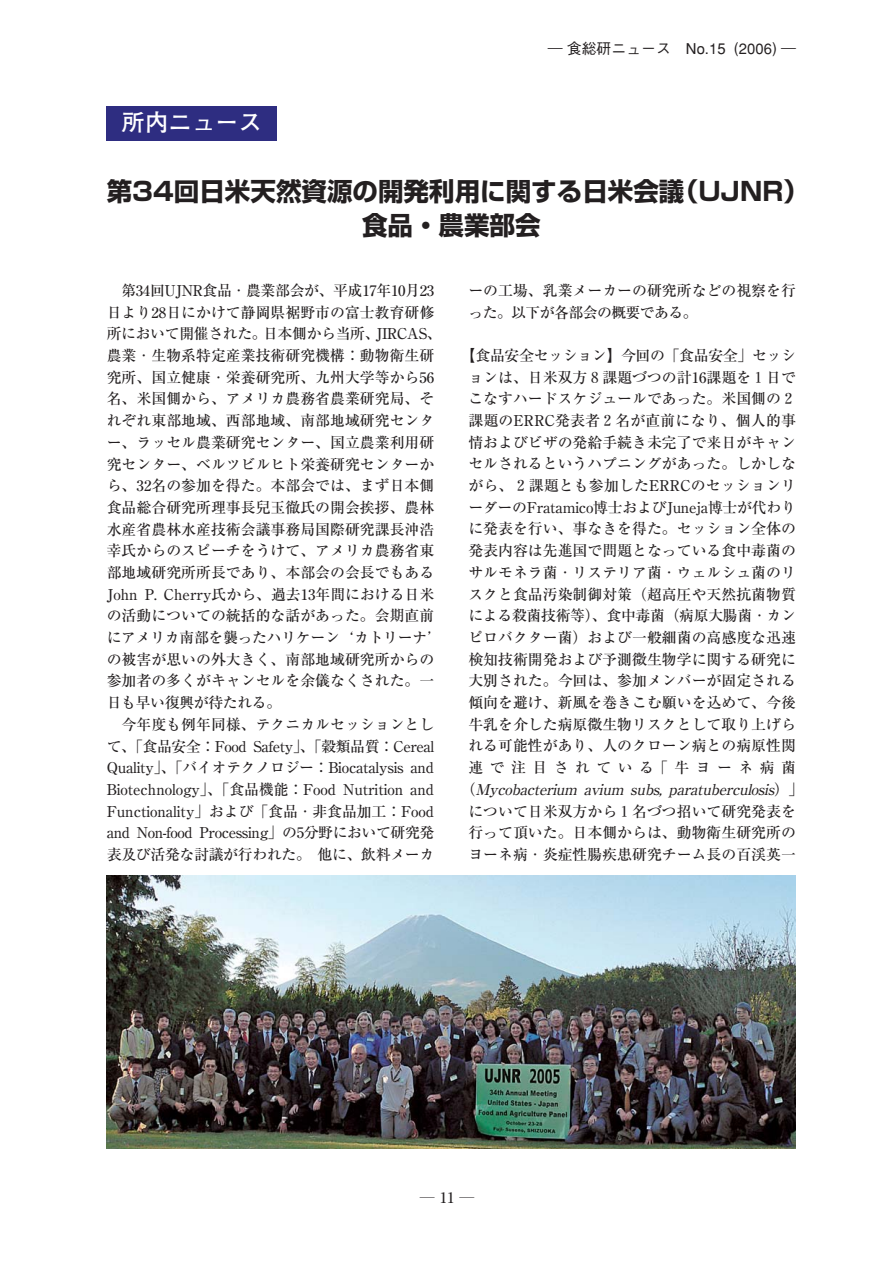
<style>
.page{position:relative;width:893px;height:1262px;background:#fff}
.page>*{position:absolute;margin:0;border:0;box-sizing:border-box;transform-origin:0 0}
.t1{font:700 25.5px/34px "Shin Go";color:#231f20;text-align:center}
.t2{font:700 23.4px "Futo Go B101";color:#fff}
.t3{font:500 14.85px/21.8px "Ryumin";color:#231f20}
.t4{font:500 14.85px "Ryumin";letter-spacing:-.025em;color:#231f20}
.t5{font:500 14.85px "Ryumin";letter-spacing:-.03em;color:#231f20}
.t6{font:500 14.85px "Ryumin";letter-spacing:-.02em;color:#231f20}
.t7{font:500 14.85px "Gothic BBB";color:#231f20}
.s1{font-style:italic}
</style>
<div class="page">
<div style="left:107px;top:106px;width:170px;height:34px;background:#2e2d81"></div>
<img style="left:107px;top:875px;width:689px;height:273px">
<p class="t2" style="left:122px;top:113px;width:142px">所内ニュース</p>
<p class="t7" style="left:547px;top:43px;width:250px">― 食総研ニュース　No.15 (2006) ―</p>
<p class="t1" style="left:107px;top:178px;width:703px">第34回日米天然資源の開発利用に関する日米会議（UJNR）食品・農業部会</p>
<p class="t4" style="left:121px;top:285px;width:314px">第34回UJNR食品・農業部会が、平成17年10月23</p>
<p class="t3" style="left:107px;top:303px;width:329px">日より28日にかけて静岡県裾野市の富士教育研修</p>
<p class="t4" style="left:107px;top:329px;width:336px">所において開催された。日本側から当所、JIRCAS、</p>
<p class="t3" style="left:107px;top:347px;width:329px">農業・生物系特定産業技術研究機構：動物衛生研</p>
<p class="t3" style="left:107px;top:368px;width:329px">究所、国立健康・栄養研究所、九州大学等から56</p>
<p class="t3" style="left:107px;top:390px;width:329px">名、米国側から、アメリカ農務省農業研究局、そ</p>
<p class="t3" style="left:107px;top:412px;width:329px">れぞれ東部地域、西部地域、南部地域研究センタ</p>
<p class="t3" style="left:107px;top:433px;width:329px">ー、ラッセル農業研究センター、国立農業利用研</p>
<p class="t3" style="left:107px;top:455px;width:329px">究センター、ベルツビルヒト栄養研究センターか</p>
<p class="t3" style="left:107px;top:477px;width:329px">ら、32名の参加を得た。本部会では、まず日本側</p>
<p class="t3" style="left:107px;top:498px;width:329px">食品総合研究所理事長兒玉徹氏の開会挨拶、農林</p>
<p class="t3" style="left:107px;top:520px;width:329px">水産省農林水産技術会議事務局国際研究課長沖浩</p>
<p class="t3" style="left:107px;top:542px;width:329px">幸氏からのスピーチをうけて、アメリカ農務省東</p>
<p class="t3" style="left:107px;top:563px;width:329px">部地域研究所所長であり、本部会の会長でもある</p>
<p class="t3" style="left:107px;top:585px;width:329px">John P. Cherry氏から、過去13年間における日米</p>
<p class="t3" style="left:107px;top:607px;width:329px">の活動についての統括的な話があった。会期直前</p>
<p class="t4" style="left:107px;top:632px;width:336px">にアメリカ南部を襲ったハリケーン‘カトリーナ’</p>
<p class="t3" style="left:107px;top:650px;width:329px">の被害が思いの外大きく、南部地域研究所からの</p>
<p class="t3" style="left:107px;top:672px;width:329px">参加者の多くがキャンセルを余儀なくされた。一</p>
<p class="t4" style="left:107px;top:697px;width:176px">日も早い復興が待たれる。</p>
<p class="t3" style="left:122px;top:715px;width:314px">今年度も例年同様、テクニカルセッションとし</p>
<p class="t5" style="left:107px;top:740px;width:329px">て、「食品安全：Food Safety」、「穀類品質：Cereal</p>
<p class="t6" style="left:107px;top:762px;width:329px">Quality」、「バイオテクノロジー：Biocatalysis and</p>
<p class="t3" style="left:107px;top:780px;width:329px">Biotechnology」、「食品機能：Food Nutrition and</p>
<p class="t3" style="left:107px;top:802px;width:329px">Functionality」および「食品・非食品加工：Food</p>
<p class="t5" style="left:107px;top:827px;width:329px">and Non-food Processing」の5分野において研究発</p>
<p class="t6" style="left:107px;top:849px;width:329px">表及び活発な討議が行われた。他に、飲料メーカ</p>
<p class="t3" style="left:468px;top:281px;width:329px">ーの工場、乳業メーカーの研究所などの視察を行った。以下が各部会の概要である。</p>
<p class="t3" style="left:461px;top:347px;width:336px;text-align:center">【食品安全セッション】今回の「食品安全」セッションは、日米双方８課題づつの計16課題を１日でこなすハードスケジュールであった。米国側の２課題のERRC発表者２名が直前になり、個人的事情およびビザの発給手続き未完了で来日がキャンセルされるというハプニングがあった。しかしながら、２課題とも参加したERRCのセッションリーダーのFratamico博士およびJuneja博士が代わりに発表を行い、事なきを得た。セッション全体の発表内容は先進国で問題となっている食中毒菌のサルモネラ菌・リステリア菌・ウェルシュ菌のリスクと食品汚染制御対策（超高圧や天然抗菌物質による殺菌技術等）、食中毒菌（病原大腸菌・カンピロバクター菌）および一般細菌の高感度な迅速検知技術開発および予測微生物学に関する研究に大別された。今回は、参加メンバーが固定される傾向を避け、新風を巻きこむ願いを込めて、今後牛乳を介した病原微生物リスクとして取り上げられる可能性があり、人のクローン病との病原性関連で注目されている｢牛ヨーネ病菌（ <span class="s1">Mycobacterium avium subs, paratuberculosis</span>）｣について日米双方から１名づつ招いて研究発表を行って頂いた。日本側からは、動物衛生研究所のヨーネ病・炎症性腸疾患研究チーム長の百渓英一</p>
<p class="t3" style="left:420px;top:1189px;width:56px">―11―</p>
</div>
